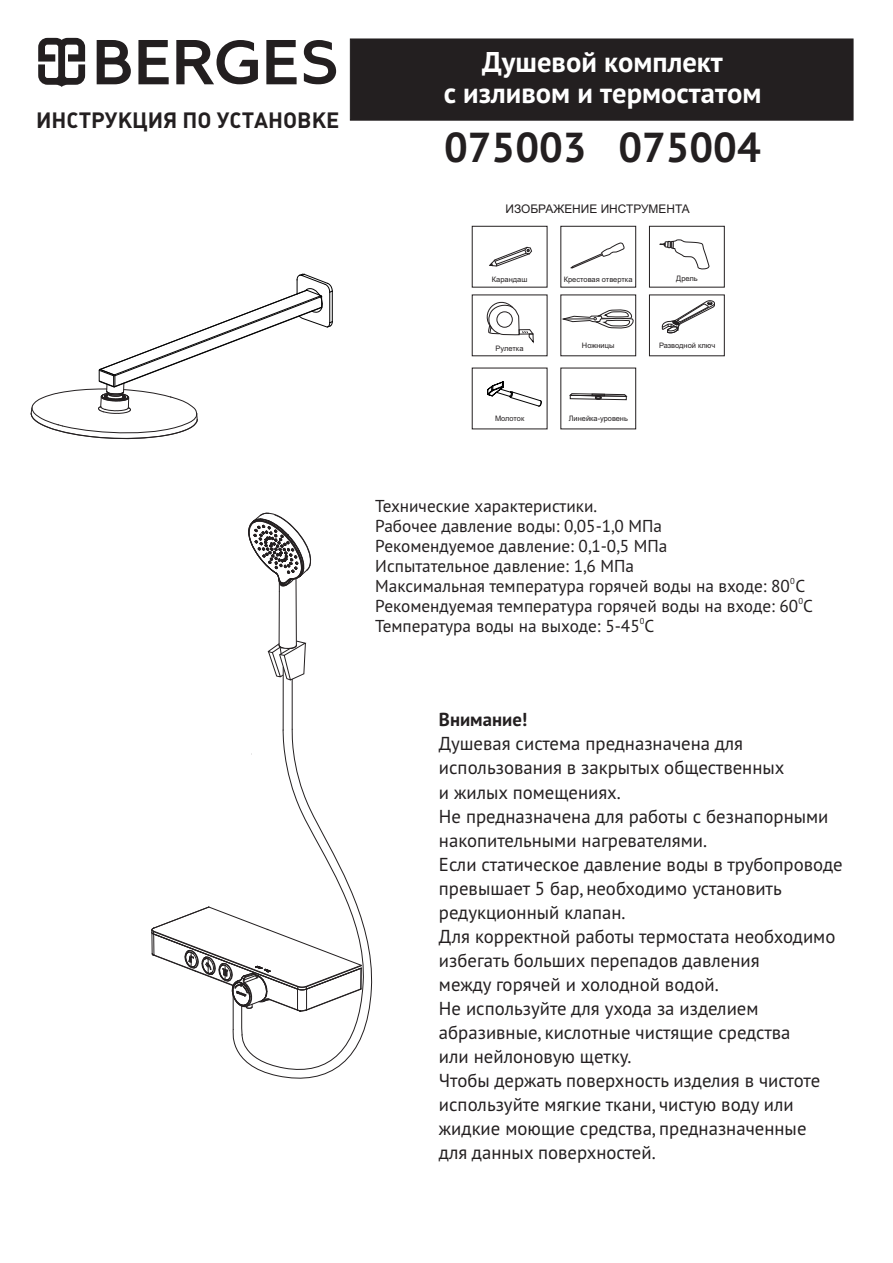
<style>
.page{position:relative;width:893px;height:1263px;background:#fff}
.page>*{position:absolute;margin:0;border:0;box-sizing:border-box;transform-origin:0 0}
.t1{font:700 41.85px "PT Sans";color:#231f20}
.t2{font:700 28.5px/32px "PT Sans";color:#fff;text-align:center}
.t3{font:700 21.9px "Plumb C";color:#231f20}
.t4{font:18.75px/24px "PT Sans";color:#231f20}
.t5{font:700 18.75px "PT Sans";color:#231f20}
.t6{font:17.25px/20.1px "PT Sans";color:#231f20}
.t7{font:11.85px "Arial";color:#231f20}
.t8{font:8.55px "PT Sans";color:#231f20}
.t9{font:7.5px "Arial";color:#231f20}
</style>
<div class="page">
<div style="left:350px;top:39px;width:503px;height:81px;background:#231f20"></div>
<svg style="left:38px;top:38px;width:47px;height:49px"></svg>
<svg style="left:266px;top:40px;width:31px;height:44px"></svg>
<svg style="left:97px;top:40px;width:34px;height:44px"></svg>
<svg style="left:138px;top:40px;width:31px;height:44px"></svg>
<svg style="left:176px;top:40px;width:82px;height:44px"></svg>
<svg style="left:304px;top:40px;width:32px;height:44px"></svg>
<svg style="left:570px;top:243px;width:55px;height:26px"></svg>
<svg style="left:659px;top:240px;width:51px;height:30px"></svg>
<svg style="left:562px;top:309px;width:72px;height:20px"></svg>
<hr style="left:564px;top:318px;width:30px;height:1px;background:#231f20">
<svg style="left:486px;top:246px;width:48px;height:98px"></svg>
<div style="left:560px;top:226px;width:76px;height:62px;border:1px solid #231f20"></div>
<div style="left:649px;top:226px;width:76px;height:62px;border:1px solid #231f20"></div>
<div style="left:649px;top:294px;width:76px;height:62px;border:1px solid #231f20"></div>
<svg style="left:662px;top:300px;width:53px;height:33px"></svg>
<svg style="left:569px;top:393px;width:59px;height:7px"></svg>
<svg style="left:487px;top:381px;width:55px;height:26px"></svg>
<svg style="left:31px;top:274px;width:302px;height:166px"></svg>
<hr style="left:279px;top:592px;width:1px;height:53px;background:#231f20">
<hr style="left:296px;top:578px;width:1px;height:67px;background:#231f20">
<svg style="left:248px;top:513px;width:64px;height:79px"></svg>
<svg style="left:276px;top:938px;width:97px;height:141px"></svg>
<svg style="left:151px;top:641px;width:216px;height:435px"></svg>
<p class="t3" style="left:36px;top:110px;width:305px">ИНСТРУКЦИЯ ПО УСТАНОВКЕ</p>
<h2 class="t2" style="left:444px;top:45px;width:319px">Душевой комплект<br>с изливом и термостатом</h2>
<h1 class="t1" style="left:444px;top:120px;width:318px">075003 075004</h1>
<p class="t7" style="left:506px;top:205px;width:186px">ИЗОБРАЖЕНИЕ ИНСТРУМЕНТА</p>
<p class="t9" style="left:492px;top:277px;width:37px">Карандаш</p>
<p class="t9" style="left:564px;top:277px;width:70px">Крестовая отвертка</p>
<p class="t9" style="left:676px;top:276px;width:23px">Дрель</p>
<p class="t9" style="left:495px;top:346px;width:29px">Рулетка</p>
<p class="t9" style="left:582px;top:343px;width:34px">Ножницы</p>
<p class="t9" style="left:659px;top:343px;width:58px">Разводной ключ</p>
<p class="t9" style="left:495px;top:416px;width:31px">Молоток</p>
<p class="t9" style="left:569px;top:416px;width:61px">Линейка-уровень</p>
<p class="t6" style="left:375px;top:497px;width:293px">Технические характеристики.<br>Рабочее давление воды: 0,05-1,0 МПа Рекомендуемое давление: 0,1-0,5 МПа Испытательное давление: 1,6 МПа</p>
<p class="t8" style="left:790px;top:577px;width:6px">0</p>
<p class="t6" style="left:375px;top:578px;width:431px">Максимальная температура горячей воды на входе: 80 С</p>
<p class="t8" style="left:798px;top:597px;width:6px">0</p>
<p class="t6" style="left:375px;top:598px;width:439px">Рекомендуемая температура горячей воды на входе: 60 С</p>
<p class="t8" style="left:640px;top:617px;width:6px">0</p>
<p class="t6" style="left:375px;top:618px;width:280px">Температура воды на выходе: 5-45 С</p>
<p class="t5" style="left:439px;top:707px;width:90px">Внимание!</p>
<p class="t4" style="left:439px;top:734px;width:405px">Душевая система предназначена для использования в закрытых общественных<br>и жилых помещениях.<br>Не предназначена для работы с безнапорными накопительными нагревателями.<br>Если статическое давление воды в трубопроводе превышает 5 бар, необходимо установить редукционный клапан.<br>Для корректной работы термостата необходимо избегать больших перепадов давления<br>между горячей и холодной водой.<br>Не используйте для ухода за изделием абразивные, кислотные чистящие средства<br>или нейлоновую щетку.<br>Чтобы держать поверхность изделия в чистоте используйте мягкие ткани, чистую воду или жидкие моющие средства, предназначенные<br>для данных поверхностей.</p>
</div>
